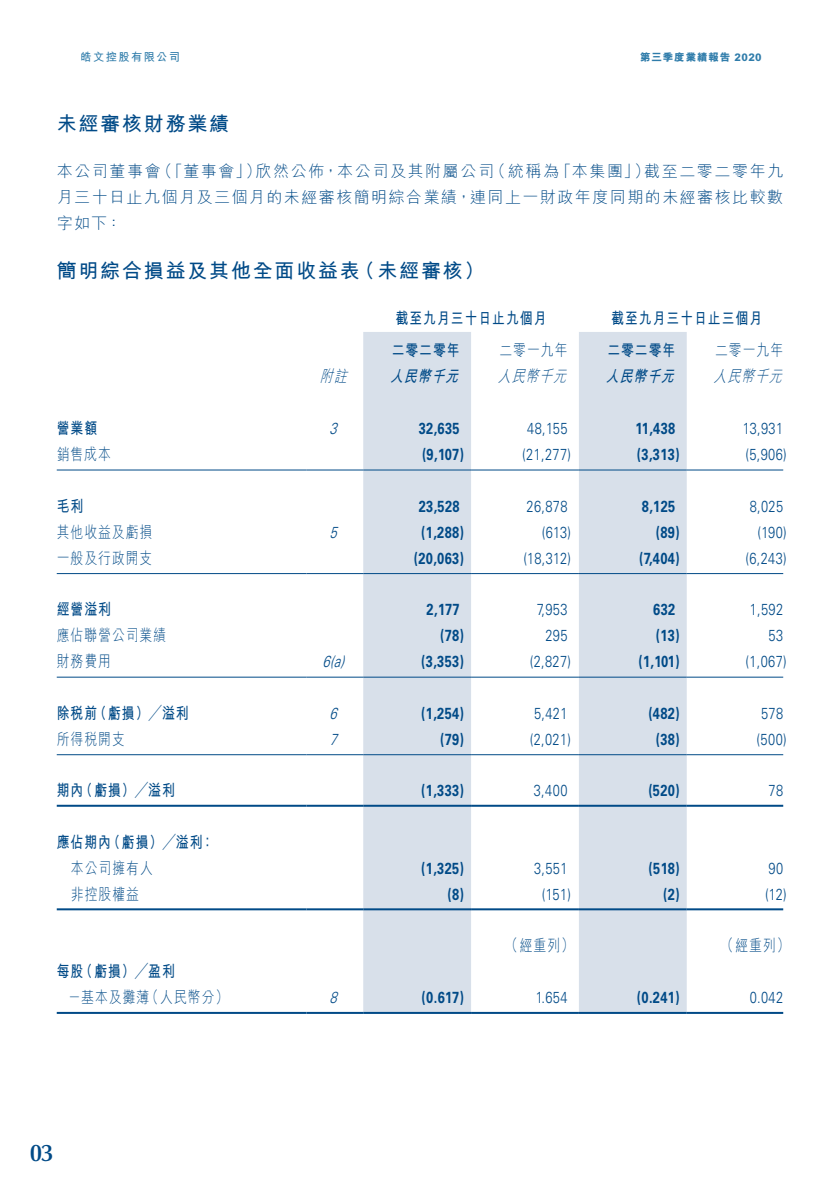
<style>
.page{position:relative;width:840px;height:1191px;background:#fff}
.page>*{position:absolute;margin:0;border:0;box-sizing:border-box;transform-origin:0 0}
.t1{font:600 24px "Optima LT Std";color:#004a87}
.t2{font:700 20px "M Hei HK";letter-spacing:.09em;color:#004a87}
.t3{font:700 16px "Univers LT Std";letter-spacing:.03em;color:#004a87;scale:.8 1}
.t4{font:300 16px "Univers LT Std";letter-spacing:.03em;color:#004a87;scale:.8 1}
.t5{font:300 16px/26px "M Hei HK";letter-spacing:.08em;color:#004a87;text-align:justify}
.t6{font:700 16px "M Hei HK";letter-spacing:.08em;color:#004a87;scale:.8 1}
.t7{font:300 16px "M Hei HK";letter-spacing:.08em;color:#004a87;scale:.8 1}
.t8{font:italic 300 16px "M Hei HK";color:#004a87;scale:.8 1}
.t9{font:italic 700 16px "M Hei HK";color:#004a87;scale:.8 1}
.t10{font:italic 300 16px "Univers LT Std";color:#004a87;scale:.8 1}
.t11{font:700 11.2px "M Hei HK";letter-spacing:.12em;color:#2f7caa}
.t12{font:800 10.4px "M Hei HK";letter-spacing:.085em;color:#2f7caa}
</style>
<div class="page">
<svg style="left:363px;top:332px;width:323px;height:680px;fill:#d8e0ea"></svg>
<hr style="left:57px;top:469px;width:249px;height:1px;background:#004a87">
<hr style="left:306px;top:469px;width:57px;height:1px;background:#004a87">
<hr style="left:363px;top:469px;width:108px;height:1px;background:#004a87">
<hr style="left:471px;top:469px;width:107px;height:1px;background:#004a87">
<hr style="left:578px;top:469px;width:108px;height:1px;background:#004a87">
<hr style="left:686px;top:469px;width:96px;height:1px;background:#004a87">
<hr style="left:57px;top:573px;width:249px;height:1px;background:#004a87">
<hr style="left:306px;top:573px;width:57px;height:1px;background:#004a87">
<hr style="left:363px;top:573px;width:108px;height:1px;background:#004a87">
<hr style="left:471px;top:573px;width:107px;height:1px;background:#004a87">
<hr style="left:578px;top:573px;width:108px;height:1px;background:#004a87">
<hr style="left:686px;top:573px;width:96px;height:1px;background:#004a87">
<hr style="left:57px;top:676px;width:249px;height:1px;background:#004a87">
<hr style="left:306px;top:676px;width:57px;height:1px;background:#004a87">
<hr style="left:363px;top:676px;width:108px;height:1px;background:#004a87">
<hr style="left:471px;top:676px;width:107px;height:1px;background:#004a87">
<hr style="left:578px;top:676px;width:108px;height:1px;background:#004a87">
<hr style="left:686px;top:676px;width:96px;height:1px;background:#004a87">
<hr style="left:57px;top:754px;width:249px;height:1px;background:#004a87">
<hr style="left:306px;top:754px;width:57px;height:1px;background:#004a87">
<hr style="left:363px;top:754px;width:108px;height:1px;background:#004a87">
<hr style="left:471px;top:754px;width:107px;height:1px;background:#004a87">
<hr style="left:578px;top:754px;width:108px;height:1px;background:#004a87">
<hr style="left:686px;top:754px;width:96px;height:1px;background:#004a87">
<hr style="left:57px;top:804px;width:249px;height:2px;background:#004a87">
<hr style="left:306px;top:804px;width:57px;height:2px;background:#004a87">
<hr style="left:363px;top:804px;width:108px;height:2px;background:#004a87">
<hr style="left:471px;top:804px;width:107px;height:2px;background:#004a87">
<hr style="left:578px;top:804px;width:108px;height:2px;background:#004a87">
<hr style="left:686px;top:804px;width:96px;height:2px;background:#004a87">
<hr style="left:57px;top:908px;width:249px;height:2px;background:#004a87">
<hr style="left:306px;top:908px;width:57px;height:2px;background:#004a87">
<hr style="left:363px;top:908px;width:108px;height:2px;background:#004a87">
<hr style="left:471px;top:908px;width:107px;height:2px;background:#004a87">
<hr style="left:578px;top:908px;width:108px;height:2px;background:#004a87">
<hr style="left:686px;top:908px;width:96px;height:2px;background:#004a87">
<hr style="left:57px;top:1012px;width:249px;height:2px;background:#004a87">
<hr style="left:306px;top:1012px;width:57px;height:2px;background:#004a87">
<hr style="left:363px;top:1012px;width:108px;height:2px;background:#004a87">
<hr style="left:471px;top:1012px;width:107px;height:2px;background:#004a87">
<hr style="left:578px;top:1012px;width:108px;height:2px;background:#004a87">
<hr style="left:686px;top:1012px;width:96px;height:2px;background:#004a87">
<p class="t11" style="left:81px;top:49px;width:101px">皓文控股有限公司</p>
<p class="t12" style="left:639px;top:52px;width:123px">第三季度業績報告 2020</p>
<p class="t2" style="left:57px;top:109px;width:174px">未經審核財務業績</p>
<p class="t5" style="left:57px;top:158px;width:727px">本公司董事會（「董事會」）欣然公佈，本公司及其附屬公司（統稱為「本集團」）截至二零二零年九月三十日止九個月及三個月的未經審核簡明綜合業績，連同上一財政年度同期的未經審核比較數字如下：</p>
<p class="t2" style="left:57px;top:256px;width:429px">簡明綜合損益及其他全面收益表（未經審核）</p>
<p class="t6" style="left:395px;top:307px;width:190px">截至九月三十日止九個月</p>
<p class="t6" style="left:611px;top:307px;width:190px">截至九月三十日止三個月</p>
<p class="t6" style="left:391px;top:338px;width:86px">二零二零年</p>
<p class="t7" style="left:499px;top:342px;width:86px">二零一九年</p>
<p class="t6" style="left:607px;top:338px;width:86px">二零二零年</p>
<p class="t7" style="left:714px;top:342px;width:86px">二零一九年</p>
<p class="t8" style="left:320px;top:368px;width:40px">附註</p>
<p class="t9" style="left:390px;top:364px;width:93px">人民幣千元</p>
<p class="t8" style="left:497px;top:368px;width:92px">人民幣千元</p>
<p class="t9" style="left:605px;top:364px;width:93px">人民幣千元</p>
<p class="t8" style="left:713px;top:368px;width:92px">人民幣千元</p>
<p class="t6" style="left:57px;top:416px;width:52px">營業額</p>
<p class="t10" style="left:329px;top:418px;width:17px">3</p>
<p class="t3" style="left:418px;top:419px;width:53px">32,635</p>
<p class="t4" style="left:527px;top:418px;width:52px">48,155</p>
<p class="t3" style="left:635px;top:419px;width:51px">11,438</p>
<p class="t4" style="left:742px;top:418px;width:52px">13,931</p>
<p class="t7" style="left:57px;top:446px;width:69px">銷售成本</p>
<p class="t3" style="left:422px;top:445px;width:54px">(9,107)</p>
<p class="t4" style="left:522px;top:444px;width:62px">(21,277)</p>
<p class="t3" style="left:636px;top:445px;width:55px">(3,313)</p>
<p class="t4" style="left:745px;top:444px;width:53px">(5,906)</p>
<p class="t6" style="left:57px;top:494px;width:35px">毛利</p>
<p class="t3" style="left:418px;top:496px;width:53px">23,528</p>
<p class="t4" style="left:526px;top:496px;width:53px">26,878</p>
<p class="t3" style="left:641px;top:496px;width:43px">8,125</p>
<p class="t4" style="left:749px;top:496px;width:43px">8,025</p>
<p class="t7" style="left:57px;top:523px;width:121px">其他收益及虧損</p>
<p class="t10" style="left:329px;top:522px;width:17px">5</p>
<p class="t3" style="left:421px;top:522px;width:55px">(1,288)</p>
<p class="t4" style="left:541px;top:522px;width:38px">(613)</p>
<p class="t3" style="left:655px;top:522px;width:31px">(89)</p>
<p class="t4" style="left:757px;top:522px;width:38px">(190)</p>
<p class="t7" style="left:57px;top:549px;width:121px">一般及行政開支</p>
<p class="t3" style="left:413px;top:548px;width:64px">(20,063)</p>
<p class="t4" style="left:523px;top:548px;width:61px">(18,312)</p>
<p class="t3" style="left:638px;top:548px;width:52px">(7,404)</p>
<p class="t4" style="left:745px;top:548px;width:53px">(6,243)</p>
<p class="t6" style="left:57px;top:597px;width:69px">經營溢利</p>
<p class="t3" style="left:426px;top:600px;width:43px">2,177</p>
<p class="t4" style="left:536px;top:600px;width:40px">7,953</p>
<p class="t3" style="left:653px;top:600px;width:29px">632</p>
<p class="t4" style="left:749px;top:600px;width:43px">1,592</p>
<p class="t7" style="left:57px;top:627px;width:138px">應佔聯營公司業績</p>
<p class="t3" style="left:440px;top:626px;width:31px">(78)</p>
<p class="t4" style="left:545px;top:626px;width:29px">295</p>
<p class="t3" style="left:655px;top:626px;width:31px">(13)</p>
<p class="t4" style="left:768px;top:626px;width:20px">53</p>
<p class="t7" style="left:57px;top:653px;width:69px">財務費用</p>
<p class="t10" style="left:322px;top:652px;width:35px">6(a)</p>
<p class="t3" style="left:421px;top:652px;width:55px">(3,353)</p>
<p class="t4" style="left:529px;top:652px;width:53px">(2,827)</p>
<p class="t3" style="left:638px;top:652px;width:53px">(1,101)</p>
<p class="t4" style="left:745px;top:652px;width:53px">(1,067)</p>
<p class="t6" style="left:57px;top:701px;width:166px">除稅前（虧損）╱溢利</p>
<p class="t10" style="left:329px;top:703px;width:17px">6</p>
<p class="t3" style="left:421px;top:703px;width:55px">(1,254)</p>
<p class="t4" style="left:533px;top:703px;width:43px">5,421</p>
<p class="t3" style="left:648px;top:703px;width:41px">(482)</p>
<p class="t4" style="left:760px;top:703px;width:29px">578</p>
<p class="t7" style="left:57px;top:730px;width:86px">所得稅開支</p>
<p class="t10" style="left:329px;top:729px;width:17px">7</p>
<p class="t3" style="left:440px;top:729px;width:31px">(79)</p>
<p class="t4" style="left:529px;top:729px;width:53px">(2,021)</p>
<p class="t3" style="left:655px;top:729px;width:31px">(38)</p>
<p class="t4" style="left:756px;top:729px;width:39px">(500)</p>
<p class="t6" style="left:57px;top:778px;width:149px">期內（虧損）╱溢利</p>
<p class="t3" style="left:421px;top:781px;width:55px">(1,333)</p>
<p class="t4" style="left:533px;top:781px;width:44px">3,400</p>
<p class="t3" style="left:648px;top:781px;width:41px">(520)</p>
<p class="t4" style="left:768px;top:781px;width:20px">78</p>
<p class="t6" style="left:57px;top:830px;width:198px">應佔期內（虧損）╱溢利：</p>
<p class="t7" style="left:71px;top:859px;width:104px">本公司擁有人</p>
<p class="t3" style="left:421px;top:858px;width:55px">(1,325)</p>
<p class="t4" style="left:533px;top:858px;width:43px">3,551</p>
<p class="t3" style="left:648px;top:858px;width:40px">(518)</p>
<p class="t4" style="left:768px;top:858px;width:20px">90</p>
<p class="t7" style="left:71px;top:885px;width:86px">非控股權益</p>
<p class="t3" style="left:447px;top:884px;width:22px">(8)</p>
<p class="t4" style="left:541px;top:884px;width:38px">(151)</p>
<p class="t3" style="left:663px;top:884px;width:22px">(2)</p>
<p class="t4" style="left:764px;top:884px;width:29px">(12)</p>
<p class="t7" style="left:505px;top:937px;width:87px">（經重列）</p>
<p class="t7" style="left:720px;top:937px;width:87px">（經重列）</p>
<p class="t6" style="left:57px;top:959px;width:149px">每股（虧損）╱盈利</p>
<p class="t7" style="left:68px;top:989px;width:202px">－基本及攤薄（人民幣分）</p>
<p class="t10" style="left:329px;top:988px;width:17px">8</p>
<p class="t3" style="left:421px;top:988px;width:54px">(0.617)</p>
<p class="t4" style="left:535px;top:988px;width:41px">1.654</p>
<p class="t3" style="left:636px;top:988px;width:55px">(0.241)</p>
<p class="t4" style="left:749px;top:988px;width:43px">0.042</p>
<h1 class="t1" style="left:30px;top:1139px;width:25px">03</h1>
</div>
